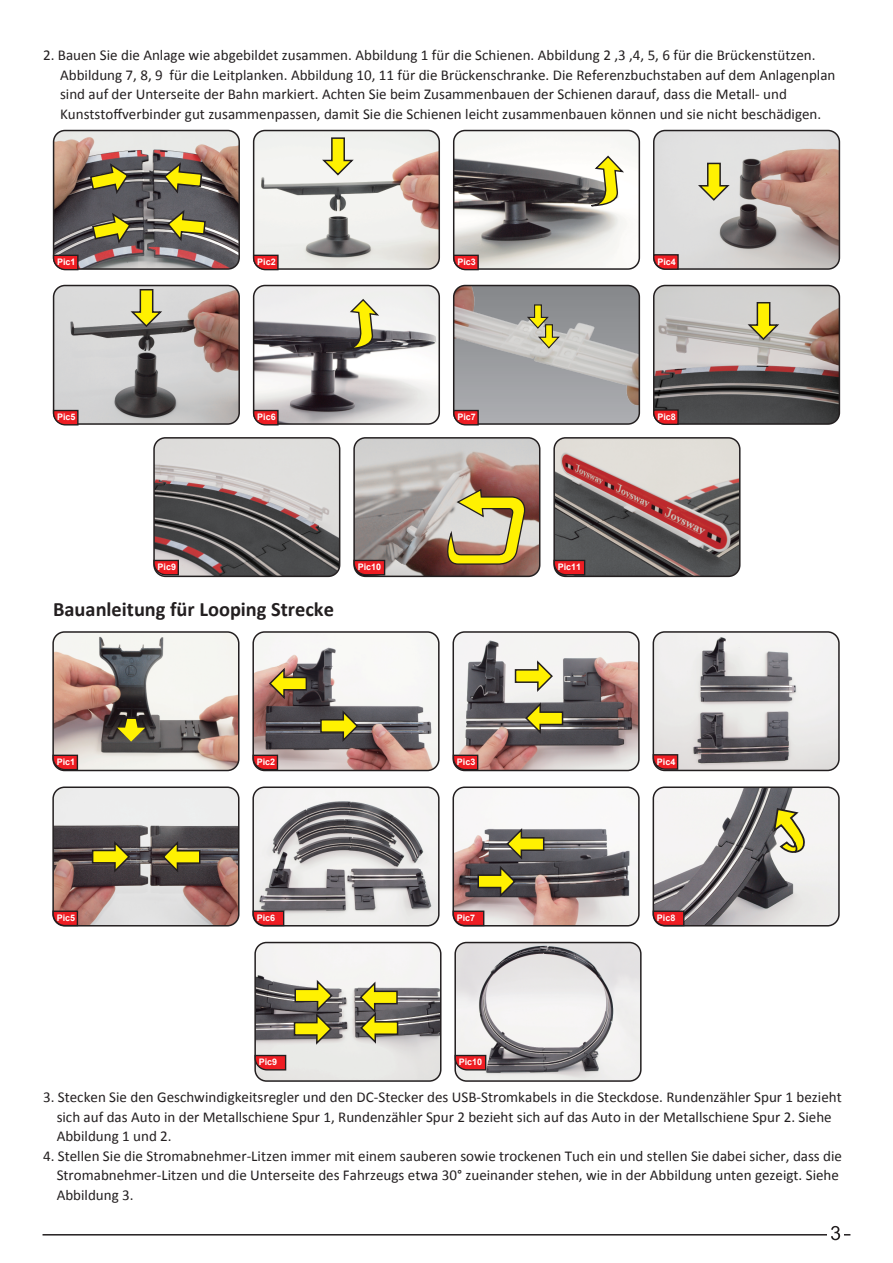
<style>
.page{position:relative;width:893px;height:1263px;background:#fff}
.page>*{position:absolute;margin:0;border:0;box-sizing:border-box;transform-origin:0 0}
.t1{font:700 20.4px "Calibri";color:#231f20}
.t2{font:15px/19.5px "Calibri";color:#231f20}
.t3{font:700 9px "Arial";color:#fff}
</style>
<div class="page">
<hr style="left:43px;top:1234px;width:807px;height:1px;background:#231f20">
<div style="left:827px;top:1228px;width:17px;height:14px;background:#fff"></div>
<svg style="left:831px;top:1226px;width:9px;height:14px"></svg>
<img style="left:455px;top:634px;width:182px;height:136px">
<div style="left:452px;top:631px;width:188px;height:140px;border:2px solid #231f20;border-radius:11px"></div>
<img style="left:653px;top:632px;width:184px;height:138px">
<div style="left:653px;top:631px;width:187px;height:140px;border:2px solid #231f20;border-radius:11px"></div>
<img style="left:255px;top:634px;width:182px;height:136px">
<div style="left:252px;top:631px;width:188px;height:140px;border:2px solid #231f20;border-radius:11px"></div>
<img style="left:55px;top:632px;width:184px;height:138px">
<div style="left:52px;top:631px;width:187px;height:140px;border:2px solid #231f20;border-radius:11px"></div>
<img style="left:455px;top:789px;width:184px;height:137px">
<div style="left:452px;top:786px;width:188px;height:140px;border:2px solid #231f20;border-radius:11px"></div>
<img style="left:654px;top:789px;width:183px;height:137px">
<div style="left:653px;top:786px;width:187px;height:140px;border:2px solid #231f20;border-radius:11px"></div>
<img style="left:255px;top:789px;width:182px;height:137px">
<div style="left:252px;top:786px;width:188px;height:140px;border:2px solid #231f20;border-radius:11px"></div>
<img style="left:55px;top:789px;width:184px;height:137px">
<div style="left:52px;top:786px;width:187px;height:140px;border:2px solid #231f20;border-radius:11px"></div>
<img style="left:457px;top:942px;width:182px;height:137px">
<div style="left:454px;top:942px;width:188px;height:140px;border:2px solid #231f20;border-radius:11px"></div>
<img style="left:257px;top:942px;width:184px;height:139px">
<div style="left:254px;top:942px;width:187px;height:140px;border:2px solid #231f20;border-radius:11px"></div>
<svg style="left:319px;top:708px;width:40px;height:36px"></svg>
<svg style="left:514px;top:658px;width:40px;height:36px"></svg>
<svg style="left:268px;top:666px;width:40px;height:35px"></svg>
<svg style="left:524px;top:700px;width:40px;height:36px"></svg>
<svg style="left:477px;top:826px;width:68px;height:73px;background:#827957"></svg>
<svg style="left:161px;top:839px;width:40px;height:35px"></svg>
<svg style="left:91px;top:839px;width:40px;height:35px"></svg>
<svg style="left:359px;top:980px;width:40px;height:65px;background:#aba55e"></svg>
<svg style="left:293px;top:978px;width:41px;height:68px;background:#a49d5c"></svg>
<svg style="left:117px;top:719px;width:28px;height:23px"></svg>
<svg style="left:772px;top:807px;width:34px;height:48px"></svg>
<svg style="left:52px;top:754px;width:27px;height:17px"></svg>
<svg style="left:252px;top:754px;width:27px;height:17px"></svg>
<svg style="left:452px;top:754px;width:27px;height:17px"></svg>
<svg style="left:652px;top:753px;width:27px;height:17px"></svg>
<svg style="left:52px;top:910px;width:27px;height:17px"></svg>
<svg style="left:252px;top:910px;width:33px;height:17px"></svg>
<svg style="left:452px;top:910px;width:33px;height:17px"></svg>
<svg style="left:254px;top:1054px;width:33px;height:17px"></svg>
<svg style="left:454px;top:1054px;width:33px;height:17px"></svg>
<svg style="left:652px;top:910px;width:33px;height:17px"></svg>
<img style="left:156px;top:438px;width:184px;height:138px">
<div style="left:153px;top:437px;width:187px;height:140px;border:2px solid #231f20;border-radius:11px"></div>
<img style="left:654px;top:285px;width:185px;height:137px">
<div style="left:653px;top:285px;width:187px;height:140px;border:2px solid #231f20;border-radius:11px"></div>
<svg style="left:746px;top:301px;width:35px;height:40px"></svg>
<img style="left:54px;top:131px;width:185px;height:136px">
<div style="left:53px;top:130px;width:187px;height:140px;border:2px solid #231f20;border-radius:11px"></div>
<svg style="left:89px;top:162px;width:41px;height:34px"></svg>
<svg style="left:163px;top:160px;width:40px;height:36px"></svg>
<svg style="left:91px;top:211px;width:41px;height:35px"></svg>
<svg style="left:166px;top:208px;width:41px;height:35px"></svg>
<img style="left:454px;top:131px;width:185px;height:136px">
<div style="left:453px;top:130px;width:187px;height:140px;border:2px solid #231f20;border-radius:11px"></div>
<img style="left:254px;top:285px;width:185px;height:137px">
<div style="left:253px;top:285px;width:187px;height:140px;border:2px solid #231f20;border-radius:11px"></div>
<img style="left:356px;top:438px;width:184px;height:138px">
<div style="left:353px;top:437px;width:187px;height:140px;border:2px solid #231f20;border-radius:11px"></div>
<img style="left:556px;top:438px;width:184px;height:138px">
<div style="left:553px;top:437px;width:187px;height:140px;border:2px solid #231f20;border-radius:11px"></div>
<svg style="left:438px;top:488px;width:88px;height:77px;background:#c3b171"></svg>
<img style="left:254px;top:131px;width:185px;height:136px">
<div style="left:253px;top:130px;width:187px;height:140px;border:2px solid #231f20;border-radius:11px"></div>
<img style="left:654px;top:131px;width:185px;height:136px">
<div style="left:653px;top:130px;width:187px;height:140px;border:2px solid #231f20;border-radius:11px"></div>
<img style="left:54px;top:285px;width:185px;height:137px">
<div style="left:53px;top:285px;width:187px;height:140px;border:2px solid #231f20;border-radius:11px"></div>
<svg style="left:320px;top:137px;width:36px;height:40px"></svg>
<svg style="left:696px;top:162px;width:35px;height:40px"></svg>
<svg style="left:129px;top:288px;width:35px;height:40px"></svg>
<svg style="left:345px;top:298px;width:36px;height:52px"></svg>
<svg style="left:590px;top:155px;width:36px;height:52px"></svg>
<svg style="left:52px;top:254px;width:27px;height:17px"></svg>
<svg style="left:252px;top:254px;width:27px;height:17px"></svg>
<svg style="left:453px;top:254px;width:26px;height:17px"></svg>
<svg style="left:653px;top:253px;width:26px;height:17px"></svg>
<svg style="left:52px;top:409px;width:27px;height:17px"></svg>
<svg style="left:252px;top:409px;width:27px;height:17px"></svg>
<svg style="left:453px;top:285px;width:186px;height:141px;background:#a29f9e"></svg>
<svg style="left:653px;top:409px;width:26px;height:16px"></svg>
<svg style="left:153px;top:559px;width:27px;height:17px"></svg>
<svg style="left:353px;top:559px;width:33px;height:17px"></svg>
<svg style="left:553px;top:559px;width:33px;height:17px"></svg>
<p class="t2" style="left:60px;top:46px;width:777px;text-indent:-17px">2. Bauen Sie die Anlage wie abgebildet zusammen. Abbildung 1 für die Schienen. Abbildung 2 ,3 ,4, 5, 6 für die Brückenstützen.<br>Abbildung 7, 8, 9 für die Leitplanken. Abbildung 10, 11 für die Brückenschranke. Die Referenzbuchstaben auf dem Anlagenplan sind auf der Unterseite der Bahn markiert. Achten Sie beim Zusammenbauen der Schienen darauf, dass die Metall- und Kunststoffverbinder gut zusammenpassen, damit Sie die Schienen leicht zusammenbauen können und sie nicht beschädigen.</p>
<p class="t3" style="left:57px;top:256px;width:20px">Pic1</p>
<p class="t3" style="left:257px;top:256px;width:20px">Pic2</p>
<p class="t3" style="left:457px;top:256px;width:20px">Pic3</p>
<p class="t3" style="left:657px;top:255px;width:20px">Pic4</p>
<p class="t3" style="left:57px;top:411px;width:20px">Pic5</p>
<p class="t3" style="left:257px;top:411px;width:20px">Pic6</p>
<p class="t3" style="left:457px;top:411px;width:20px">Pic7</p>
<p class="t3" style="left:657px;top:411px;width:20px">Pic8</p>
<p class="t3" style="left:158px;top:561px;width:20px">Pic9</p>
<p class="t3" style="left:358px;top:561px;width:25px">Pic10</p>
<p class="t3" style="left:558px;top:561px;width:25px">Pic11</p>
<h1 class="t1" style="left:53px;top:596px;width:282px">Bauanleitung für Looping Strecke</h1>
<p class="t3" style="left:57px;top:756px;width:20px">Pic1</p>
<p class="t3" style="left:257px;top:756px;width:20px">Pic2</p>
<p class="t3" style="left:457px;top:756px;width:20px">Pic3</p>
<p class="t3" style="left:657px;top:755px;width:20px">Pic4</p>
<p class="t3" style="left:57px;top:912px;width:20px">Pic5</p>
<p class="t3" style="left:257px;top:912px;width:20px">Pic6</p>
<p class="t3" style="left:457px;top:912px;width:20px">Pic7</p>
<p class="t3" style="left:259px;top:1056px;width:20px">Pic9</p>
<p class="t3" style="left:459px;top:1056px;width:25px">Pic10</p>
<p class="t3" style="left:657px;top:912px;width:20px">Pic8</p>
<p class="t2" style="left:57px;top:1087px;width:787px;text-indent:-14px">3. Stecken Sie den Geschwindigkeitsregler und den DC-Stecker des USB-Stromkabels in die Steckdose. Rundenzähler Spur 1 bezieht sich auf das Auto in der Metallschiene Spur 1, Rundenzähler Spur 2 bezieht sich auf das Auto in der Metallschiene Spur 2. Siehe<br>Abbildung 1 und 2.</p>
<p class="t2" style="left:57px;top:1146px;width:787px;text-indent:-14px">4. Stellen Sie die Stromabnehmer-Litzen immer mit einem sauberen sowie trockenen Tuch ein und stellen Sie dabei sicher, dass die<br>Stromabnehmer-Litzen und die Unterseite des Fahrzeugs etwa 30° zueinander stehen, wie in der Abbildung unten gezeigt. Siehe<br>Abbildung 3.</p>
</div>
